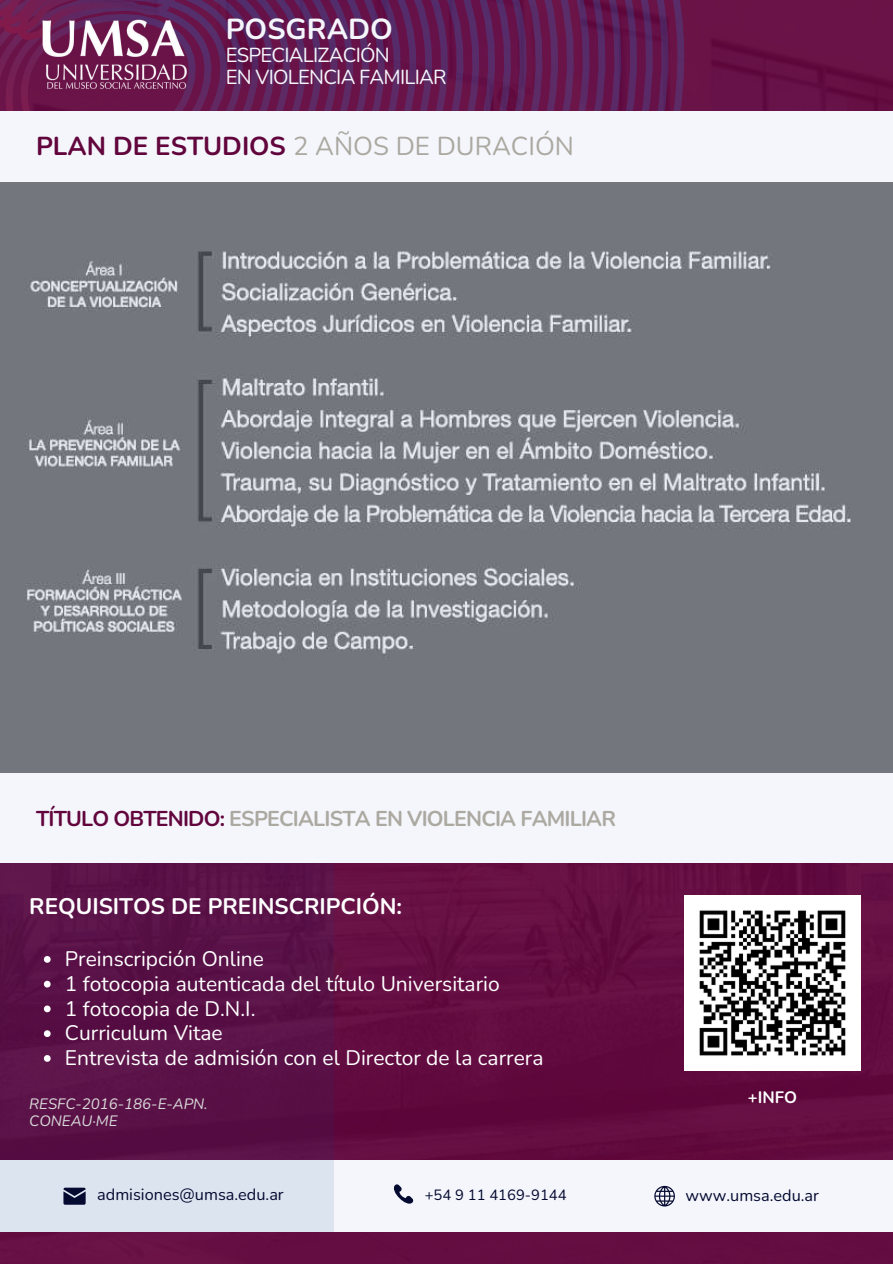
<style>
.page{position:relative;width:893px;height:1264px;background:#fff}
.page>*{position:absolute;margin:0;border:0;box-sizing:border-box;transform-origin:0 0}
.t1{font:700 28.95px "Nunito";color:#f4f6fc}
.t2{font:25.95px "Nunito";color:#aca9a1}
.t3{font:700 22.5px "Nunito";color:#fff}
.t4{font:700 21.45px "Nunito";letter-spacing:-.035em;color:#aca9a1}
.t5{font:21px/24.8px "Nunito";color:#fff}
.t6{font:20.25px/21.3px "Nunito";letter-spacing:-.035em;color:#f4f6fc}
.t7{font:700 16.5px "Nunito";color:#fff}
.t8{font:16.35px "Nunito";color:#050a30}
.t9{font:italic 15px/16.8px "Nunito";color:#d9d9d9}
.t10{font:14.85px "Nunito";color:#050a30}
.s1{font-weight:700;color:#62053d}
.s2{color:#62053d}
</style>
<div class="page">
<img style="left:0;top:0;width:892px;height:1263px">
<svg style="left:300px;top:0;width:18px;height:111px;background:#601d56"></svg>
<svg style="left:282px;top:0;width:18px;height:111px;background:#601e56"></svg>
<svg style="left:265px;top:0;width:17px;height:111px;background:#601c55"></svg>
<svg style="left:247px;top:0;width:18px;height:111px;background:#5e1a52"></svg>
<svg style="left:0;top:0;width:243px;height:111px;background:#671b52"></svg>
<div style="left:0;top:1160px;width:892px;height:71px;background:#f4f6fc"></div>
<svg style="left:0;top:863px;width:333px;height:368px;background:#713966"></svg>
<img style="left:36px;top:15px;width:156px;height:79px">
<div style="left:0;top:111px;width:892px;height:72px;background:#f4f6fc"></div>
<div style="left:0;top:772px;width:892px;height:91px;background:#f4f6fc"></div>
<svg style="left:63px;top:1187px;width:23px;height:17px"></svg>
<svg style="left:394px;top:1184px;width:19px;height:20px"></svg>
<svg style="left:654px;top:1185px;width:20px;height:21px"></svg>
<img style="left:0;top:183px;width:892px;height:589px">
<img style="left:684px;top:895px;width:176px;height:175px">
<svg style="left:44px;top:956px;width:7px;height:6px"></svg>
<svg style="left:44px;top:980px;width:7px;height:7px"></svg>
<svg style="left:44px;top:1005px;width:7px;height:7px"></svg>
<svg style="left:44px;top:1030px;width:7px;height:7px"></svg>
<svg style="left:44px;top:1055px;width:7px;height:6px"></svg>
<h1 class="t1" style="left:226px;top:9px;width:168px">POSGRADO</h1>
<p class="t6" style="left:226px;top:45px;width:222px">ESPECIALIZACIÓN<br>EN VIOLENCIA FAMILIAR</p>
<p class="t2" style="left:36px;top:128px;width:539px"><span class="s1">PLAN DE ESTUDIOS</span> 2 AÑOS DE DURACIÓN</p>
<p class="t4" style="left:36px;top:804px;width:581px"><span class="s2">TÍTULO OBTENIDO:</span> ESPECIALISTA EN VIOLENCIA FAMILIAR</p>
<p class="t3" style="left:29px;top:891px;width:374px">REQUISITOS DE PREINSCRIPCIÓN:</p>
<p class="t5" style="left:65px;top:946px;width:480px">Preinscripción Online<br>1 fotocopia autenticada del título Universitario<br>1 fotocopia de D.N.I.<br>Curriculum Vitae<br>Entrevista de admisión con el Director de la carrera</p>
<p class="t9" style="left:29px;top:1095px;width:180px">RESFC-2016-186-E-APN.<br>CONEAU·ME</p>
<p class="t7" style="left:747px;top:1085px;width:51px">+INFO</p>
<p class="t8" style="left:97px;top:1183px;width:188px">admisiones@umsa.edu.ar</p>
<p class="t10" style="left:424px;top:1184px;width:143px">+54 9 11 4169-9144</p>
<p class="t8" style="left:685px;top:1184px;width:135px">www.umsa.edu.ar</p>
</div>
